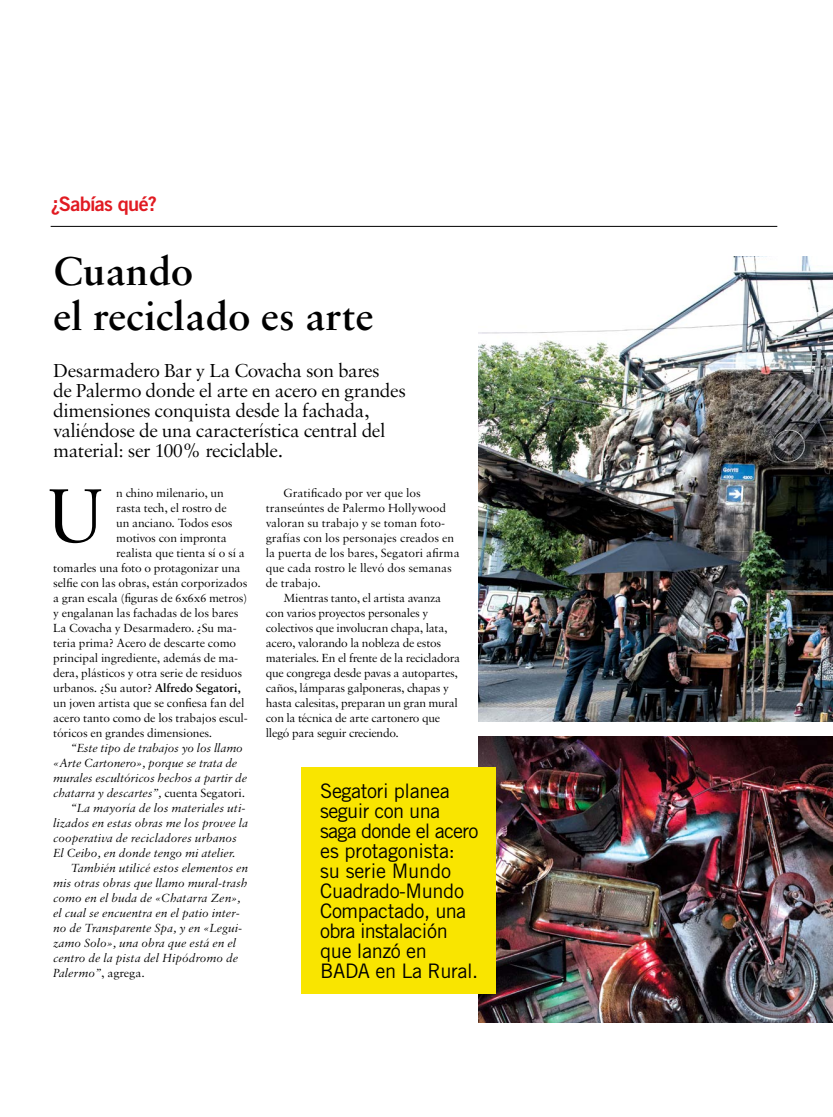
<style>
.page{position:relative;width:833px;height:1117px;background:#fff}
.page>*{position:absolute;margin:0;border:0;box-sizing:border-box;transform-origin:0 0}
.t1{font:81.25px "Sabon";color:#000}
.t2{font:600 42.5px/45px "Sabon";color:#000}
.t3{font:20px/20px "Sabon";letter-spacing:-.02em;color:#000}
.t4{font:20px/20px "Trade Gothic LT Std";letter-spacing:-.02em;color:#000}
.t5{font:20px "Trade Gothic LT Std Bd 2";letter-spacing:-.035em;color:#e11b22}
.t6{font:12.5px/15px "Sabon";letter-spacing:-.01em;color:#000}
.t7{font:italic 12.5px "Sabon";color:#000}
.s1{font-weight:600}
.s2{font-style:normal}
</style>
<div class="page">
<hr style="left:51px;top:226px;width:726px;height:1px;background:#000">
<img style="left:478px;top:256px;width:355px;height:465px">
<img style="left:478px;top:736px;width:355px;height:285px">
<div style="left:301px;top:766px;width:195px;height:226px;background:#f9e500"></div>
<h3 class="t5" style="left:51px;top:192px;width:108px">¿Sabías qué?</h3>
<h2 class="t2" style="left:53px;top:248px;width:322px">Cuando<br>el reciclado es arte</h2>
<h3 class="t3" style="left:53px;top:359px;width:354px">Desarmadero Bar y La Covacha son bares<br>de Palermo donde el arte en acero en grandes dimensiones conquista desde la fachada, valiéndose de una característica central del material: ser 100% reciclable.</h3>
<p class="t6" style="left:116px;top:484px;width:109px">n chino milenario, un</p>
<p class="t6" style="left:116px;top:499px;width:112px">rasta tech, el rostro de</p>
<p class="t6" style="left:116px;top:514px;width:118px">un anciano. Todos esos</p>
<p class="t6" style="left:116px;top:529px;width:112px">motivos con impronta</p>
<p class="t6" style="left:116px;top:544px;width:130px">realista que tienta sí o sí a</p>
<p class="t6" style="left:53px;top:559px;width:189px">tomarles una foto o protagonizar una</p>
<p class="t6" style="left:53px;top:574px;width:196px">selfie con las obras, están corporizados</p>
<p class="t6" style="left:53px;top:589px;width:196px">a gran escala (figuras de 6x6x6 metros)</p>
<p class="t6" style="left:53px;top:604px;width:187px">y engalanan las fachadas de los bares</p>
<p class="t6" style="left:53px;top:619px;width:185px">La Covacha y Desarmadero. ¿Su ma-</p>
<p class="t6" style="left:53px;top:634px;width:184px">teria prima? Acero de descarte como</p>
<p class="t6" style="left:53px;top:649px;width:187px">principal ingrediente, además de ma-</p>
<p class="t6" style="left:53px;top:664px;width:190px">dera, plásticos y otra serie de residuos</p>
<p class="t6" style="left:53px;top:679px;width:189px">urbanos. ¿Su autor? <span class="s1">Alfredo Segatori,</span></p>
<p class="t6" style="left:53px;top:694px;width:193px">un joven artista que se confiesa fan del</p>
<p class="t6" style="left:53px;top:709px;width:196px">acero tanto como de los trabajos escul-</p>
<p class="t6" style="left:53px;top:724px;width:161px">tóricos en grandes dimensiones.</p>
<p class="t7" style="left:71px;top:740px;width:174px">“Este tipo de trabajos yo los llamo</p>
<p class="t7" style="left:53px;top:755px;width:186px">«Arte Cartonero», porque se trata de</p>
<p class="t7" style="left:53px;top:770px;width:195px">murales escultóricos hechos a partir de</p>
<p class="t7" style="left:53px;top:785px;width:193px">chatarra y descartes”, <span class="s2">cuenta Segatori.</span></p>
<p class="t7" style="left:71px;top:800px;width:176px">“La mayoría de los materiales uti-</p>
<p class="t7" style="left:53px;top:815px;width:196px">lizados en estas obras me los provee la</p>
<p class="t7" style="left:53px;top:830px;width:185px">cooperativa de recicladores urbanos</p>
<p class="t7" style="left:53px;top:845px;width:184px">El Ceibo, en donde tengo mi atelier.</p>
<p class="t7" style="left:71px;top:860px;width:179px">También utilicé estos elementos en</p>
<p class="t7" style="left:53px;top:875px;width:196px">mis otras obras que llamo mural-trash</p>
<p class="t7" style="left:53px;top:890px;width:189px">como en el buda de «Chatarra Zen»,</p>
<p class="t7" style="left:53px;top:905px;width:188px">el cual se encuentra en el patio inter-</p>
<p class="t7" style="left:53px;top:920px;width:190px">no de Transparente Spa, y en «Legui-</p>
<p class="t7" style="left:53px;top:935px;width:185px">zamo Solo», una obra que está en el</p>
<p class="t7" style="left:53px;top:950px;width:186px">centro de la pista del Hipódromo de</p>
<p class="t7" style="left:53px;top:965px;width:93px">Palermo”<span class="s2">, agrega.</span></p>
<h1 class="t1" style="left:47px;top:466px;width:58px">U</h1>
<p class="t6" style="left:266px;top:484px;width:195px;text-indent:18px">Gratificado por ver que los transeúntes de Palermo Hollywood valoran su trabajo y se toman foto&shy;grafías con los personajes creados en la puerta de los bares, Segatori afirma que cada rostro le llevó dos semanas de trabajo.</p>
<p class="t6" style="left:266px;top:589px;width:196px;text-indent:18px">Mientras tanto, el artista avanza con varios proyectos personales y colectivos que involucran chapa, lata, acero, valorando la nobleza de estos materiales. En el frente de la recicladora que congrega desde pavas a autopartes, caños, lámparas galponeras, chapas y hasta calesitas, preparan un gran mural con la técnica de arte cartonero que llegó para seguir creciendo.</p>
<h3 class="t4" style="left:320px;top:780px;width:160px">Segatori planea seguir con una saga donde el acero es protagonista: su serie Mundo<br>Cuadrado-Mundo<br>Compactado, una obra instalación que lanzó en<br>BADA en La Rural.</h3>
</div>
